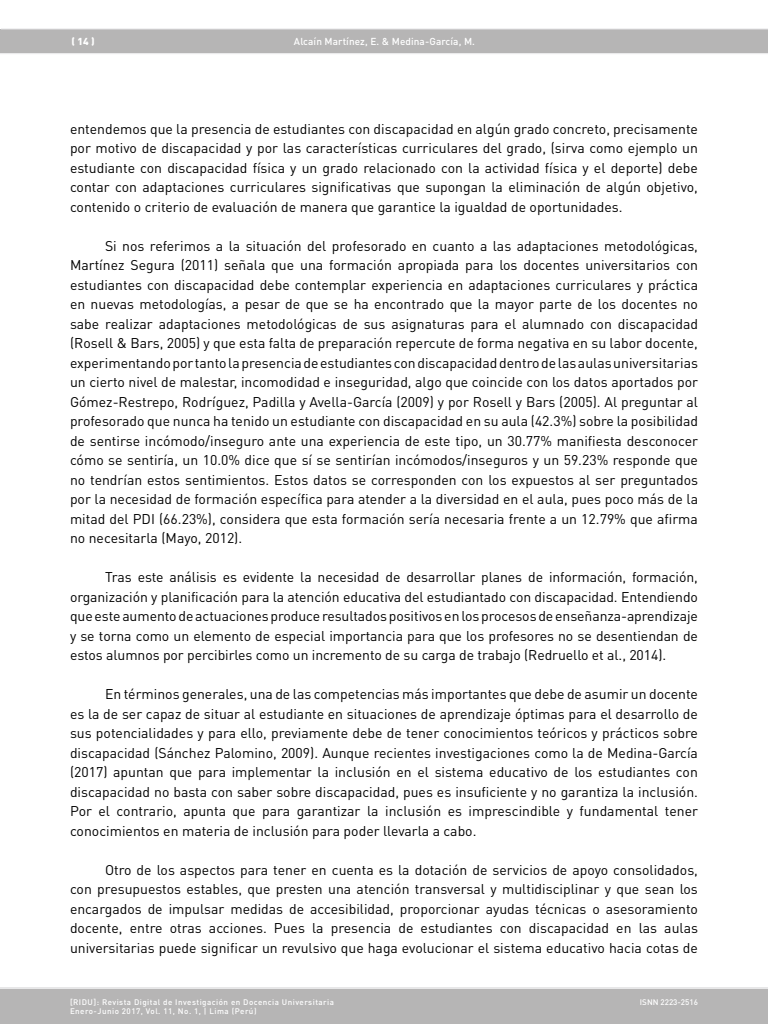
<style>
.page{position:relative;width:768px;height:1024px;background:#fff}
.page>*{position:absolute;margin:0;border:0;box-sizing:border-box;transform-origin:0 0}
.Normal{font:14px/19.5px "DIN Pro";color:#000;text-align:justify}
.t1{font:500 10px "DIN Pro";letter-spacing:.01em;color:#fff}
.t2{font:900 10px "DIN Pro";color:#fff}
.t3{font:500 8px/9px "DIN Pro";letter-spacing:.06em;color:#fff}
.t4{font:500 8px "DIN Pro";color:#fff}
</style>
<div class="page">
<div style="left:0;top:29px;width:768px;height:24px;background:#b6b5b5"></div>
<hr style="left:0;top:53px;width:768px;height:1px;background:#e7e7e8">
<hr style="left:1px;top:29px;width:767px;height:1px;background:#e7e7e8">
<div style="left:0;top:988px;width:768px;height:36px;background:#b6b5b5"></div>
<hr style="left:0;top:987px;width:768px;height:2px;background:#e7e7e8">
<p class="t2" style="left:72px;top:35px;width:25px">( 14 )</p>
<p class="t1" style="left:294px;top:35px;width:183px">Alcaín Martínez, E. &amp; Medina-García, M.</p>
<p class="Normal" style="left:70px;top:118px;width:630px">entendemos que la presencia de estudiantes con discapacidad en algún grado concreto, precisamente por motivo de discapacidad y por las características curriculares del grado, (sirva como ejemplo un estudiante con discapacidad física y un grado relacionado con la actividad física y el deporte) debe contar con adaptaciones curriculares significativas que supongan la eliminación de algún objetivo, contenido o criterio de evaluación de manera que garantice la igualdad de oportunidades.</p>
<p class="Normal" style="left:70px;top:235px;width:630px;text-indent:35px">Si nos referimos a la situación del profesorado en cuanto a las adaptaciones metodológicas, Martínez Segura (2011) señala que una formación apropiada para los docentes universitarios con estudiantes con discapacidad debe contemplar experiencia en adaptaciones curriculares y práctica en nuevas metodologías, a pesar de que se ha encontrado que la mayor parte de los docentes no sabe realizar adaptaciones metodológicas de sus asignaturas para el alumnado con discapacidad (Rosell &amp; Bars, 2005) y que esta falta de preparación repercute de forma negativa en su labor docente, experimentando por tanto la presencia de estudiantes con discapacidad dentro de las aulas universitarias un cierto nivel de malestar, incomodidad e inseguridad, algo que coincide con los datos aportados por Gómez-Restrepo, Rodríguez, Padilla y Avella-García (2009) y por Rosell y Bars (2005). Al preguntar al profesorado que nunca ha tenido un estudiante con discapacidad en su aula (42.3%) sobre la posibilidad de sentirse incómodo/inseguro ante una experiencia de este tipo, un 30.77% manifiesta desconocer cómo se sentiría, un 10.0% dice que sí se sentirían incómodos/inseguros y un 59.23% responde que no tendrían estos sentimientos. Estos datos se corresponden con los expuestos al ser preguntados por la necesidad de formación específica para atender a la diversidad en el aula, pues poco más de la mitad del PDI (66.23%), considera que esta formación sería necesaria frente a un 12.79% que afirma no necesitarla (Mayo, 2012).</p>
<p class="Normal" style="left:70px;top:567px;width:629px;text-indent:35px">Tras este análisis es evidente la necesidad de desarrollar planes de información, formación, organización y planificación para la atención educativa del estudiantado con discapacidad. Entendiendo que este aumento de actuaciones produce resultados positivos en los procesos de enseñanza-aprendizaje y se torna como un elemento de especial importancia para que los profesores no se desentiendan de estos alumnos por percibirles como un incremento de su carga de trabajo (Redruello et al., 2014).</p>
<p class="Normal" style="left:70px;top:684px;width:630px;text-indent:35px">En términos generales, una de las competencias más importantes que debe de asumir un docente es la de ser capaz de situar al estudiante en situaciones de aprendizaje óptimas para el desarrollo de sus potencialidades y para ello, previamente debe de tener conocimientos teóricos y prácticos sobre discapacidad (Sánchez Palomino, 2009). Aunque recientes investigaciones como la de Medina-García (2017) apuntan que para implementar la inclusión en el sistema educativo de los estudiantes con discapacidad no basta con saber sobre discapacidad, pues es insuficiente y no garantiza la inclusión.<br>Por el contrario, apunta que para garantizar la inclusión es imprescindible y fundamental tener conocimientos en materia de inclusión para poder llevarla a cabo.</p>
<p class="Normal" style="left:70px;top:859px;width:630px;text-indent:35px">Otro de los aspectos para tener en cuenta es la dotación de servicios de apoyo consolidados, con presupuestos estables, que presten una atención transversal y multidisciplinar y que sean los encargados de impulsar medidas de accesibilidad, proporcionar ayudas técnicas o asesoramiento docente, entre otras acciones. Pues la presencia de estudiantes con discapacidad en las aulas universitarias puede significar un revulsivo que haga evolucionar el sistema educativo hacia cotas de</p>
<p class="t3" style="left:70px;top:997px;width:266px">[RIDU]: Revista Digital de Investigación en Docencia Universitaria<br>Enero-Junio 2017, Vol. 11, No. 1, | Lima (Perú)</p>
<p class="t4" style="left:640px;top:997px;width:60px">ISNN 2223-2516</p>
</div>
